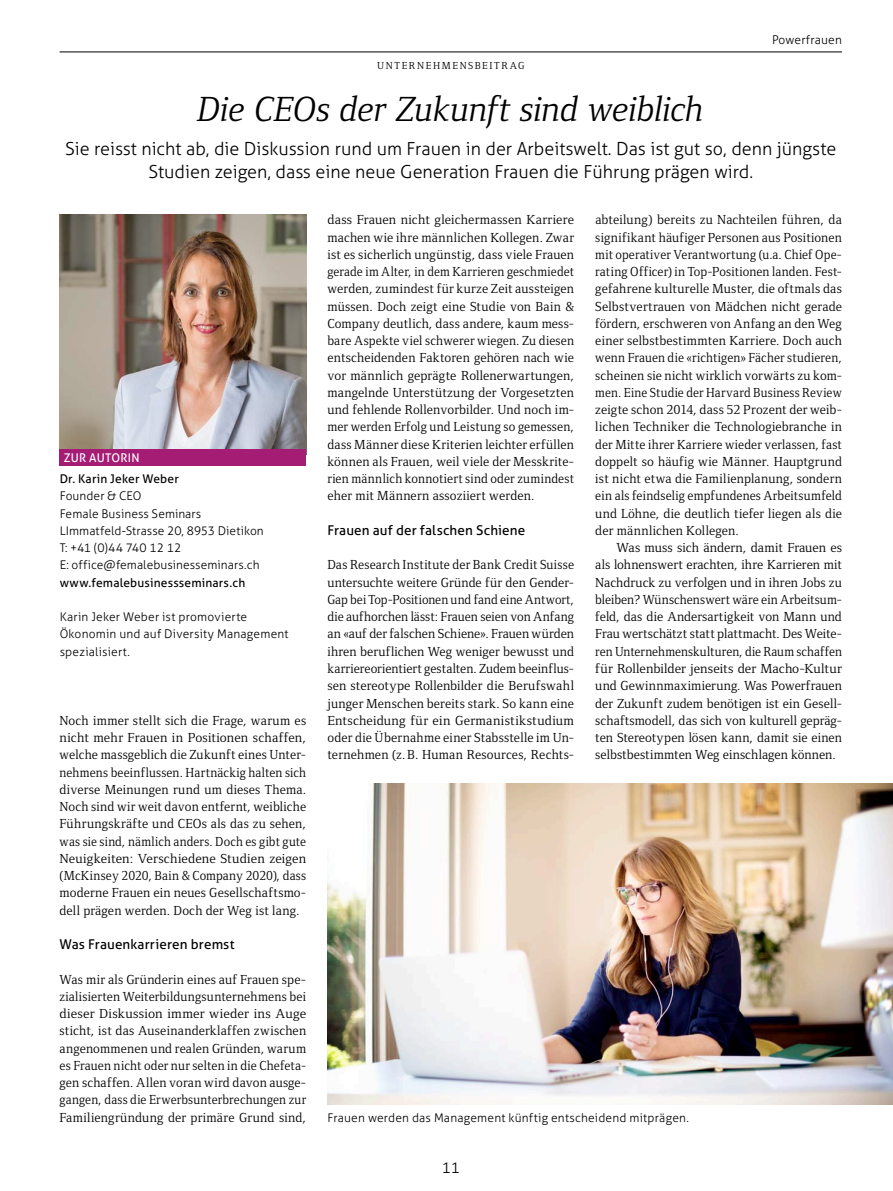
<style>
.page{position:relative;width:893px;height:1191px;background:#fff}
.page>*{position:absolute;margin:0;border:0;box-sizing:border-box;transform-origin:0 0}
.t1{font:italic 36px "Foundry Form Serif";color:#000}
.t2{font:300 18px/22.5px "Aller";color:#000;text-align:center}
.t3{font:300 15px "Aller";color:#000}
.t4{font:13.5px/17.2px "Foundry Form Serif";letter-spacing:.015em;color:#000;text-align:justify}
.t5{font:13.5px "Aller";letter-spacing:.01em;color:#000}
.t6{font:300 12px/17.2px "Aller";letter-spacing:.015em;color:#000}
.t7{font:12px "Aller";letter-spacing:.015em;color:#000}
.t8{font:12px "Aller";letter-spacing:.02em;color:#fff}
.t9{font:10.5px "Foundry Form Serif";color:#000}
</style>
<div class="page">
<hr style="left:60px;top:52px;width:782px;height:1px;background:#000">
<img style="left:60px;top:215px;width:246px;height:235px">
<img style="left:327px;top:783px;width:566px;height:321px">
<div style="left:60px;top:450px;width:246px;height:16px;background:#a51c75"></div>
<p class="t9" style="left:377px;top:60px;width:18px">Unternehmensbeitrag</p>
<p class="t6" style="left:772px;top:31px;width:71px">Powerfrauen</p>
<h1 class="t1" style="left:198px;top:89px;width:508px">Die CEOs der Zukunft sind weiblich</h1>
<h2 class="t2" style="left:65px;top:138px;width:773px">Sie reisst nicht ab, die Diskussion rund um Frauen in der Arbeitswelt. Das ist gut so, denn jüngste<br>Studien zeigen, dass eine neue Generation Frauen die Führung prägen wird.</h2>
<p class="t8" style="left:64px;top:451px;width:77px">zur Autorin</p>
<p class="t7" style="left:60px;top:471px;width:121px">Dr. Karin Jeker Weber</p>
<p class="t6" style="left:60px;top:487px;width:206px">Founder &amp; CEO<br>Female Business Seminars<br>LImmatfeld-Strasse 20, 8953 Dietikon<br>T: +41 (0)44 740 12 12<br>E: office@femalebusinesseminars.ch</p>
<p class="t7" style="left:60px;top:575px;width:187px">www.femalebusinessseminars.ch</p>
<p class="t6" style="left:60px;top:608px;width:230px">Karin Jeker Weber ist promovierte<br>Ökonomin und auf Diversity Management spezialisiert.</p>
<p class="t4" style="left:60px;top:711px;width:248px">Noch immer stellt sich die Frage, warum es nicht mehr Frauen in Positionen schaffen, welche massgeblich die Zukunft eines Unter&shy;nehmens beeinflussen. Hartnäckig halten sich diverse Meinungen rund um dieses Thema.<br>Noch sind wir weit davon entfernt, weibliche Führungskräfte und CEOs als das zu sehen, was sie sind, nämlich anders. Doch es gibt gute Neuigkeiten: Verschiedene Studien zeigen (McKinsey 2020, Bain &amp; Company 2020), dass moderne Frauen ein neues Gesellschaftsmo&shy;dell prägen werden. Doch der Weg ist lang.</p>
<p class="t5" style="left:60px;top:936px;width:177px">Was Frauenkarrieren bremst</p>
<p class="t4" style="left:60px;top:970px;width:248px">Was mir als Gründerin eines auf Frauen spe&shy;zialisierten Weiterbildungsunternehmens bei dieser Diskussion immer wieder ins Auge sticht, ist das Auseinanderklaffen zwischen angenommenen und realen Gründen, warum es Frauen nicht oder nur selten in die Chefeta&shy;gen schaffen. Allen voran wird davon ausge&shy;gangen, dass die Erwerbsunterbrechungen zur Familiengründung der primäre Grund sind,</p>
<p class="t4" style="left:327px;top:211px;width:248px">dass Frauen nicht gleichermassen Karriere machen wie ihre männlichen Kollegen. Zwar ist es sicherlich ungünstig, dass viele Frauen gerade im Alter, in dem Karrieren geschmiedet werden, zumindest für kurze Zeit aussteigen müssen. Doch zeigt eine Studie von Bain &amp; Company deutlich, dass andere, kaum mess&shy;bare Aspekte viel schwerer wiegen. Zu diesen entscheidenden Faktoren gehören nach wie vor männlich geprägte Rollenerwartungen, mangelnde Unterstützung der Vorgesetzten und fehlende Rollenvorbilder. Und noch im&shy;mer werden Erfolg und Leistung so gemessen, dass Männer diese Kriterien leichter erfüllen können als Frauen, weil viele der Messkrite&shy;rien männlich konnotiert sind oder zumindest eher mit Männern assoziiert werden.</p>
<p class="t5" style="left:327px;top:522px;width:199px">Frauen auf der falschen Schiene</p>
<p class="t4" style="left:327px;top:556px;width:248px">Das Research Institute der Bank Credit Suisse untersuchte weitere Gründe für den Gender-Gap bei Top-Positionen und fand eine Antwort, die aufhorchen lässt: Frauen seien von Anfang an «auf der falschen Schiene». Frauen würden ihren beruflichen Weg weniger bewusst und karriereorientiert gestalten. Zudem beeinflus&shy;sen stereotype Rollenbilder die Berufswahl junger Menschen bereits stark. So kann eine Entscheidung für ein Germanistikstudium oder die Übernahme einer Stabsstelle im Un&shy;ternehmen (z.B. Human Resources, Rechts-</p>
<p class="t4" style="left:595px;top:211px;width:248px">abteilung) bereits zu Nachteilen führen, da signifikant häufiger Personen aus Positionen mit operativer Verantwortung (u.a. Chief Ope&shy;rating Officer) in Top-Positionen landen. Fest&shy;gefahrene kulturelle Muster, die oftmals das Selbstvertrauen von Mädchen nicht gerade fördern, erschweren von Anfang an den Weg einer selbstbestimmten Karriere. Doch auch wenn Frauen die «richtigen» Fächer studieren, scheinen sie nicht wirklich vorwärts zu kom&shy;men. Eine Studie der Harvard Business Review zeigte schon 2014, dass 52 Prozent der weib&shy;lichen Techniker die Technologiebranche in der Mitte ihrer Karriere wieder verlassen, fast doppelt so häufig wie Männer. Hauptgrund ist nicht etwa die Familienplanung, sondern ein als feindselig empfundenes Arbeitsumfeld und Löhne, die deutlich tiefer liegen als die der männlichen Kollegen.</p>
<p class="t4" style="left:595px;top:539px;width:248px;text-indent:21px">Was muss sich ändern, damit Frauen es als lohnenswert erachten, ihre Karrieren mit Nachdruck zu verfolgen und in ihren Jobs zu bleiben? Wünschenswert wäre ein Arbeitsum&shy;feld, das die Andersartigkeit von Mann und Frau wertschätzt statt plattmacht. Des Weite&shy;ren Unternehmenskulturen, die Raum schaffen für Rollenbilder jenseits der Macho-Kultur und Gewinnmaximierung. Was Powerfrauen der Zukunft zudem benötigen ist ein Gesell&shy;schaftsmodell, das sich von kulturell gepräg&shy;ten Stereotypen lösen kann, damit sie einen selbstbestimmten Weg einschlagen können.</p>
<p class="t6" style="left:327px;top:1108px;width:363px">Frauen werden das Management künftig entscheidend mitprägen.</p>
<p class="t3" style="left:442px;top:1159px;width:19px">11</p>
</div>
